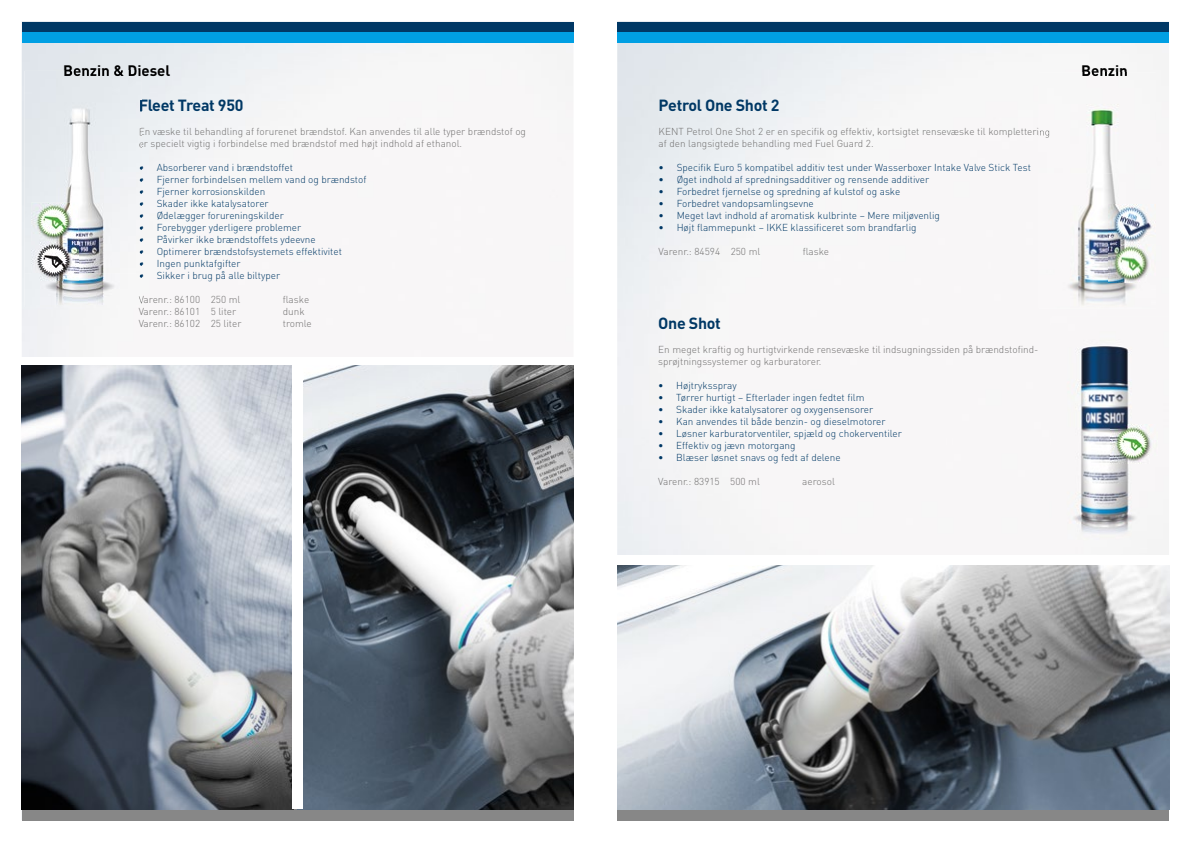
<style>
.page{position:relative;width:1191px;height:842px;background:#fff}
.page>*{position:absolute;margin:0;border:0;box-sizing:border-box;transform-origin:0 0}
.t1{font:700 16px "DIN Pro";letter-spacing:-.02em;color:#003865}
.t2{font:700 15px "DIN Pro";color:#000}
.t3{font:300 10px "DIN Pro";color:#003865}
.t4{font:300 10px/12px "DIN Pro";color:#706f6f}
</style>
<div class="page">
<img style="left:22px;top:21px;width:551px;height:336px">
<div style="left:22px;top:22px;width:551px;height:11px;background:#003865"></div>
<div style="left:617px;top:22px;width:552px;height:11px;background:#003865"></div>
<div style="left:22px;top:809px;width:551px;height:11px;background:#878787"></div>
<div style="left:617px;top:809px;width:552px;height:11px;background:#878787"></div>
<div style="left:22px;top:32px;width:551px;height:11px;background:#009fe3"></div>
<div style="left:617px;top:32px;width:552px;height:11px;background:#009fe3"></div>
<img style="left:24px;top:71px;width:117px;height:236px">
<img style="left:64px;top:71px;width:77px;height:5px">
<svg style="left:140px;top:100px;width:1px;height:12px"></svg>
<svg style="left:139px;top:128px;width:2px;height:22px"></svg>
<svg style="left:139px;top:296px;width:2px;height:8px"></svg>
<img style="left:31px;top:203px;width:47px;height:78px">
<img style="left:1038px;top:72px;width:118px;height:236px">
<img style="left:1082px;top:72px;width:44px;height:4px">
<svg style="left:1038px;top:128px;width:12px;height:10px"></svg>
<img style="left:1108px;top:205px;width:47px;height:78px">
<img style="left:617px;top:566px;width:552px;height:243px">
<img style="left:22px;top:366px;width:270px;height:443px">
<img style="left:303px;top:366px;width:270px;height:443px">
<img style="left:1051px;top:316px;width:118px;height:238px">
<img style="left:1110px;top:424px;width:47px;height:39px">
<h2 class="t2" style="left:63px;top:60px;width:109px">Benzin &amp; Diesel</h2>
<h1 class="t1" style="left:139px;top:95px;width:106px">Fleet Treat 950</h1>
<p class="t4" style="left:139px;top:125px;width:389px">En væske til behandling af forurenet brændstof. Kan anvendes til alle typer brændstof og er specielt vigtig i forbindelse med brændstof med højt indhold af ethanol.</p>
<p class="t3" style="left:139px;top:161px;width:156px">• Absorberer vand i brændstoffet</p>
<p class="t3" style="left:139px;top:173px;width:229px">• Fjerner forbindelsen mellem vand og brændstof</p>
<p class="t3" style="left:139px;top:185px;width:128px">• Fjerner korrosionskilden</p>
<p class="t3" style="left:139px;top:197px;width:131px">• Skader ikke katalysatorer</p>
<p class="t3" style="left:139px;top:209px;width:147px">• Ødelægger forureningskilder</p>
<p class="t3" style="left:139px;top:221px;width:164px">• Forebygger yderligere problemer</p>
<p class="t3" style="left:139px;top:233px;width:178px">• Påvirker ikke brændstoffets ydeevne</p>
<p class="t3" style="left:139px;top:245px;width:205px">• Optimerer brændstofsystemets effektivitet</p>
<p class="t3" style="left:139px;top:257px;width:103px">• Ingen punktafgifter</p>
<p class="t3" style="left:139px;top:269px;width:143px">• Sikker i brug på alle biltyper</p>
<p class="t4" style="left:139px;top:293px;width:103px">Varenr.: 86100 250 ml</p>
<p class="t4" style="left:283px;top:293px;width:28px">flaske</p>
<p class="t4" style="left:139px;top:305px;width:99px">Varenr.: 86101 5 liter</p>
<p class="t4" style="left:283px;top:305px;width:23px">dunk</p>
<p class="t4" style="left:139px;top:317px;width:104px">Varenr.: 86102 25 liter</p>
<p class="t4" style="left:283px;top:317px;width:30px">tromle</p>
<h1 class="t1" style="left:658px;top:95px;width:122px">Petrol One Shot 2</h1>
<p class="t4" style="left:658px;top:125px;width:393px">KENT Petrol One Shot 2 er en specifik og effektiv, kortsigtet rensevæske til komplettering af den langsigtede behandling med Fuel Guard 2.</p>
<p class="t3" style="left:658px;top:161px;width:374px">• Specifik Euro 5 kompatibel additiv test under Wasserboxer Intake Valve Stick Test</p>
<p class="t3" style="left:658px;top:173px;width:272px">• Øget indhold af spredningsadditiver og rensende additiver</p>
<p class="t3" style="left:658px;top:185px;width:243px">• Forbedret fjernelse og spredning af kulstof og aske</p>
<p class="t3" style="left:658px;top:197px;width:157px">• Forbedret vandopsamlingsevne</p>
<p class="t3" style="left:658px;top:209px;width:283px">• Meget lavt indhold af aromatisk kulbrinte – Mere miljøvenlig</p>
<p class="t3" style="left:658px;top:221px;width:259px">• Højt flammepunkt – IKKE klassificeret som brandfarlig</p>
<p class="t4" style="left:658px;top:245px;width:103px">Varenr.: 84594 250 ml</p>
<p class="t4" style="left:802px;top:245px;width:28px">flaske</p>
<h1 class="t1" style="left:658px;top:312px;width:64px">One Shot</h1>
<p class="t4" style="left:658px;top:343px;width:382px">En meget kraftig og hurtigtvirkende rensevæske til indsugningssiden på brændstofind&shy;sprøjtningssystemer og karburatorer.</p>
<p class="t3" style="left:658px;top:378px;width:80px">• Højtryksspray</p>
<p class="t3" style="left:658px;top:390px;width:208px">• Tørrer hurtigt – Efterlader ingen fedtet film</p>
<p class="t3" style="left:658px;top:402px;width:216px">• Skader ikke katalysatorer og oxygensensorer</p>
<p class="t3" style="left:658px;top:414px;width:229px">• Kan anvendes til både benzin- og dieselmotorer</p>
<p class="t3" style="left:658px;top:426px;width:245px">• Løsner karburatorventiler, spjæld og chokerventiler</p>
<p class="t3" style="left:658px;top:438px;width:139px">• Effektiv og jævn motorgang</p>
<p class="t3" style="left:658px;top:450px;width:184px">• Blæser løsnet snavs og fedt af delene</p>
<p class="t4" style="left:658px;top:475px;width:103px">Varenr.: 83915 500 ml</p>
<p class="t4" style="left:802px;top:475px;width:34px">aerosol</p>
<h2 class="t2" style="left:1081px;top:60px;width:48px">Benzin</h2>
</div>
